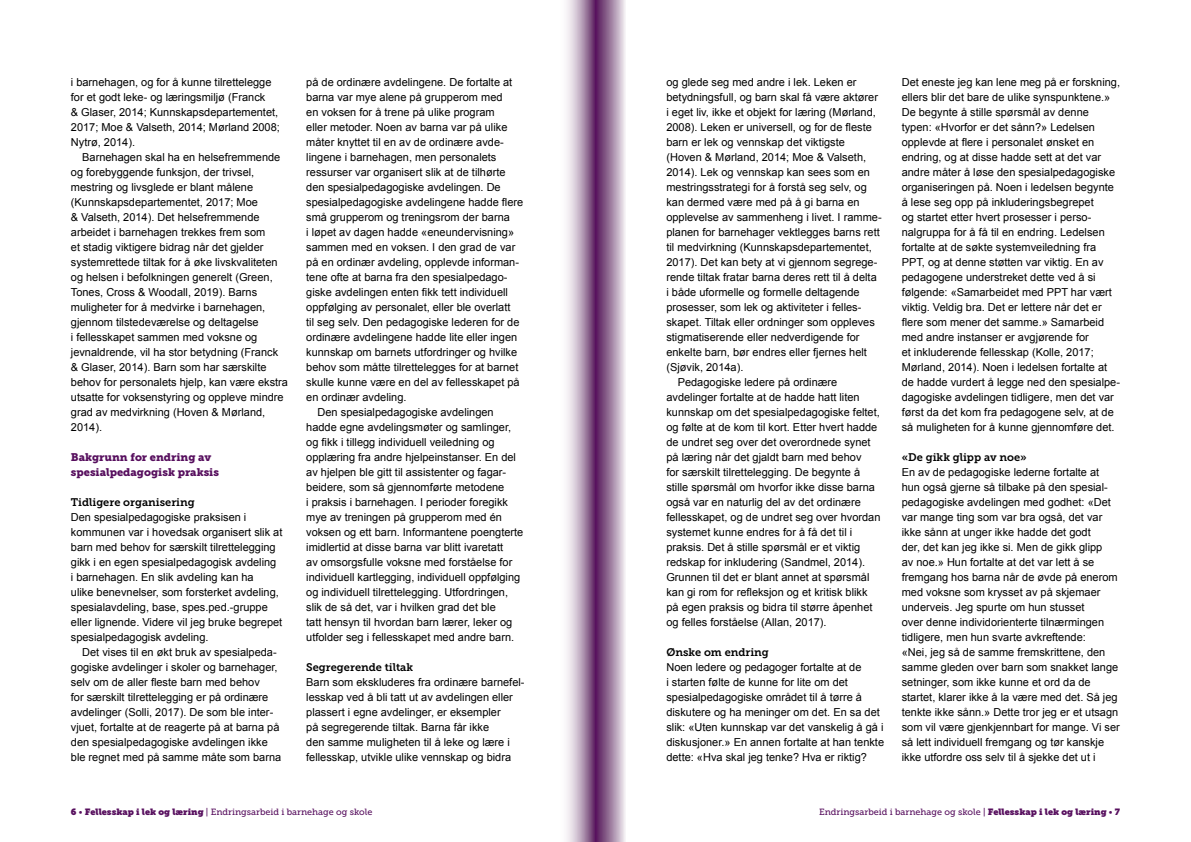
<style>
.page{position:relative;width:1191px;height:842px;background:#fff}
.page>*{position:absolute;margin:0;border:0;box-sizing:border-box;transform-origin:0 0}
.Brødtekst{font:11px/15px "Arial";color:#000}
.Brødtekst_1st_avsnit{font:11px/15px "Arial";color:#000}
.H3_tittel{font:11px "Museo Slab 700";color:#000}
.H2_Mellomtittel_Lill{font:11px/15px "Museo Slab 900";color:#570f5e}
.t1{font:9px "Museo Slab 500";color:#570f5e}
.s1{font-family:"Museo Slab"}
</style>
<div class="page">
<svg style="left:566px;top:0;width:59px;height:842px;background:#aa8cac"></svg>
<p class="Brødtekst" style="left:71px;top:75px;width:210px">i barnehagen, og for å kunne tilrettelegge for et godt leke- og læringsmiljø (Franck<br>&amp; Glaser, 2014; Kunnskapsdepartementet, 2017; Moe &amp; Valseth, 2014; Mørland 2008; Nytrø, 2014).</p>
<p class="Brødtekst" style="left:71px;top:150px;width:219px;text-indent:11px">Barnehagen skal ha en helsefremmende og forebyggende funksjon, der trivsel, mestring og livsglede er blant målene (Kunnskapsdepartementet, 2017; Moe<br>&amp; Valseth, 2014). Det helsefremmende arbeidet i barnehagen trekkes frem som<br>et stadig viktigere bidrag når det gjelder systemrettede tiltak for å øke livskvaliteten og helsen i befolkningen generelt (Green, Tones, Cross &amp; Woodall, 2019). Barns muligheter for å medvirke i barnehagen, gjennom tilstedeværelse og deltagelse<br>i fellesskapet sammen med voksne og jevnaldrende, vil ha stor betydning (Franck &amp; Glaser, 2014). Barn som har særskilte behov for personalets hjelp, kan være ekstra utsatte for voksenstyring og oppleve mindre grad av medvirkning (Hoven &amp; Mørland, 2014).</p>
<h2 class="H2_Mellomtittel_Lill" style="left:71px;top:450px;width:150px">Bakgrunn for endring av spesialpedagogisk praksis</h2>
<h3 class="H3_tittel" style="left:71px;top:496px;width:125px">Tidligere organisering</h3>
<p class="Brødtekst_1st_avsnit" style="left:71px;top:510px;width:213px">Den spesialpedagogiske praksisen i kommunen var i hovedsak organisert slik at barn med behov for særskilt tilrettelegging gikk i en egen spesialpedagogisk avdeling<br>i barnehagen. En slik avdeling kan ha<br>ulike benevnelser, som forsterket avdeling, spesialavdeling, base, spes.ped.-gruppe eller lignende. Videre vil jeg bruke begrepet spesialpedagogisk avdeling.</p>
<p class="Brødtekst" style="left:71px;top:645px;width:212px;text-indent:11px">Det vises til en økt bruk av spesialpeda&shy;gogiske avdelinger i skoler og barnehager, selv om de aller fleste barn med behov<br>for særskilt tilrettelegging er på ordinære avdelinger (Solli, 2017). De som ble inter&shy;vjuet, fortalte at de reagerte på at barna på den spesialpedagogiske avdelingen ikke ble regnet med på samme måte som barna</p>
<p class="Brødtekst" style="left:306px;top:75px;width:219px">på de ordinære avdelingene. De fortalte at barna var mye alene på grupperom med<br>en voksen for å trene på ulike program<br>eller metoder. Noen av barna var på ulike måter knyttet til en av de ordinære avde&shy;lingene i barnehagen, men personalets ressurser var organisert slik at de tilhørte den spesialpedagogiske avdelingen. De spesialpedagogiske avdelingene hadde flere små grupperom og treningsrom der barna<br>i løpet av dagen hadde «eneundervisning» sammen med en voksen. I den grad de var på en ordinær avdeling, opplevde informan&shy;tene ofte at barna fra den spesialpedago&shy;giske avdelingen enten fikk tett individuell oppfølging av personalet, eller ble overlatt<br>til seg selv. Den pedagogiske lederen for de ordinære avdelingene hadde lite eller ingen kunnskap om barnets utfordringer og hvilke behov som måtte tilrettelegges for at barnet skulle kunne være en del av fellesskapet på en ordinær avdeling.</p>
<p class="Brødtekst" style="left:306px;top:405px;width:219px;text-indent:11px">Den spesialpedagogiske avdelingen hadde egne avdelingsmøter og samlinger, og fikk i tillegg individuell veiledning og opplæring fra andre hjelpeinstanser. En del av hjelpen ble gitt til assistenter og fagar&shy;beidere, som så gjennomførte metodene<br>i praksis i barnehagen. I perioder foregikk mye av treningen på grupperom med én voksen og ett barn. Informantene poengterte imidlertid at disse barna var blitt ivaretatt<br>av omsorgsfulle voksne med forståelse for individuell kartlegging, individuell oppfølging og individuell tilrettelegging. Utfordringen, slik de så det, var i hvilken grad det ble<br>tatt hensyn til hvordan barn lærer, leker og utfolder seg i fellesskapet med andre barn.</p>
<h3 class="H3_tittel" style="left:306px;top:661px;width:108px">Segregerende tiltak</h3>
<p class="Brødtekst_1st_avsnit" style="left:306px;top:675px;width:220px">Barn som ekskluderes fra ordinære barnefel&shy;lesskap ved å bli tatt ut av avdelingen eller plassert i egne avdelinger, er eksempler<br>på segregerende tiltak. Barna får ikke<br>den samme muligheten til å leke og lære i fellesskap, utvikle ulike vennskap og bidra</p>
<p class="Brødtekst_1st_avsnit" style="left:666px;top:75px;width:217px">og glede seg med andre i lek. Leken er betydningsfull, og barn skal få være aktører i eget liv, ikke et objekt for læring (Mørland, 2008). Leken er universell, og for de fleste barn er lek og vennskap det viktigste (Hoven &amp; Mørland, 2014; Moe &amp; Valseth, 2014). Lek og vennskap kan sees som en mestringsstrategi for å forstå seg selv, og kan dermed være med på å gi barna en opplevelse av sammenheng i livet. I ramme&shy;planen for barnehager vektlegges barns rett til medvirkning (Kunnskapsdepartementet, 2017). Det kan bety at vi gjennom segrege&shy;rende tiltak fratar barna deres rett til å delta i både uformelle og formelle deltagende prosesser, som lek og aktiviteter i felles&shy;skapet. Tiltak eller ordninger som oppleves stigmatiserende eller nedverdigende for enkelte barn, bør endres eller fjernes helt (Sjøvik, 2014a).</p>
<p class="Brødtekst" style="left:666px;top:375px;width:216px;text-indent:11px">Pedagogiske ledere på ordinære avdelinger fortalte at de hadde hatt liten kunnskap om det spesialpedagogiske feltet, og følte at de kom til kort. Etter hvert hadde de undret seg over det overordnede synet på læring når det gjaldt barn med behov<br>for særskilt tilrettelegging. De begynte å stille spørsmål om hvorfor ikke disse barna også var en naturlig del av det ordinære fellesskapet, og de undret seg over hvordan systemet kunne endres for å få det til i praksis. Det å stille spørsmål er et viktig redskap for inkludering (Sandmel, 2014).<br>Grunnen til det er blant annet at spørsmål kan gi rom for refleksjon og et kritisk blikk på egen praksis og bidra til større åpenhet og felles forståelse (Allan, 2017).</p>
<h3 class="H3_tittel" style="left:666px;top:646px;width:104px">Ønske om endring</h3>
<p class="Brødtekst_1st_avsnit" style="left:666px;top:660px;width:219px">Noen ledere og pedagoger fortalte at de<br>i starten følte de kunne for lite om det spesialpedagogiske området til å tørre å diskutere og ha meninger om det. En sa det slik: «Uten kunnskap var det vanskelig å gå i diskusjoner.» En annen fortalte at han tenkte dette: «Hva skal jeg tenke? Hva er riktig?</p>
<p class="Brødtekst_1st_avsnit" style="left:901px;top:75px;width:220px">Det eneste jeg kan lene meg på er forskning, ellers blir det bare de ulike synspunktene.» De begynte å stille spørsmål av denne typen: «Hvorfor er det sånn?» Ledelsen opplevde at flere i personalet ønsket en endring, og at disse hadde sett at det var andre måter å løse den spesialpedagogiske organiseringen på. Noen i ledelsen begynte å lese seg opp på inkluderingsbegrepet<br>og startet etter hvert prosesser i perso&shy;nalgruppa for å få til en endring. Ledelsen fortalte at de søkte systemveiledning fra PPT, og at denne støtten var viktig. En av pedagogene understreket dette ved å si følgende: «Samarbeidet med PPT har vært viktig. Veldig bra. Det er lettere når det er flere som mener det samme.» Samarbeid med andre instanser er avgjørende for<br>et inkluderende fellesskap (Kolle, 2017; Mørland, 2014). Noen i ledelsen fortalte at de hadde vurdert å legge ned den spesialpe&shy;dagogiske avdelingen tidligere, men det var først da det kom fra pedagogene selv, at de så muligheten for å kunne gjennomføre det.</p>
<h3 class="H3_tittel" style="left:901px;top:451px;width:126px">«De gikk glipp av noe»</h3>
<p class="Brødtekst_1st_avsnit" style="left:901px;top:465px;width:220px">En av de pedagogiske lederne fortalte at hun også gjerne så tilbake på den spesial&shy;pedagogiske avdelingen med godhet: «Det var mange ting som var bra også, det var ikke sånn at unger ikke hadde det godt<br>der, det kan jeg ikke si. Men de gikk glipp<br>av noe.» Hun fortalte at det var lett å se fremgang hos barna når de øvde på enerom med voksne som krysset av på skjemaer underveis. Jeg spurte om hun stusset<br>over denne individorienterte tilnærmingen tidligere, men hun svarte avkreftende:<br>«Nei, jeg så de samme fremskrittene, den samme gleden over barn som snakket lange setninger, som ikke kunne et ord da de startet, klarer ikke å la være med det. Så jeg tenkte ikke sånn.» Dette tror jeg er et utsagn som vil være gjenkjennbart for mange. Vi ser så lett individuell fremgang og tør kanskje ikke utfordre oss selv til å sjekke det ut i</p>
<p class="t1" style="left:71px;top:807px;width:303px"><span class="s1">6</span> • <span class="s1">Fellesskap i lek og læring</span> | Endringsarbeid i barnehage og skole</p>
<p class="t1" style="left:819px;top:807px;width:302px">Endringsarbeid i barnehage og skole | <span class="s1">Fellesskap i lek og læring</span> • <span class="s1">7</span></p>
</div>
